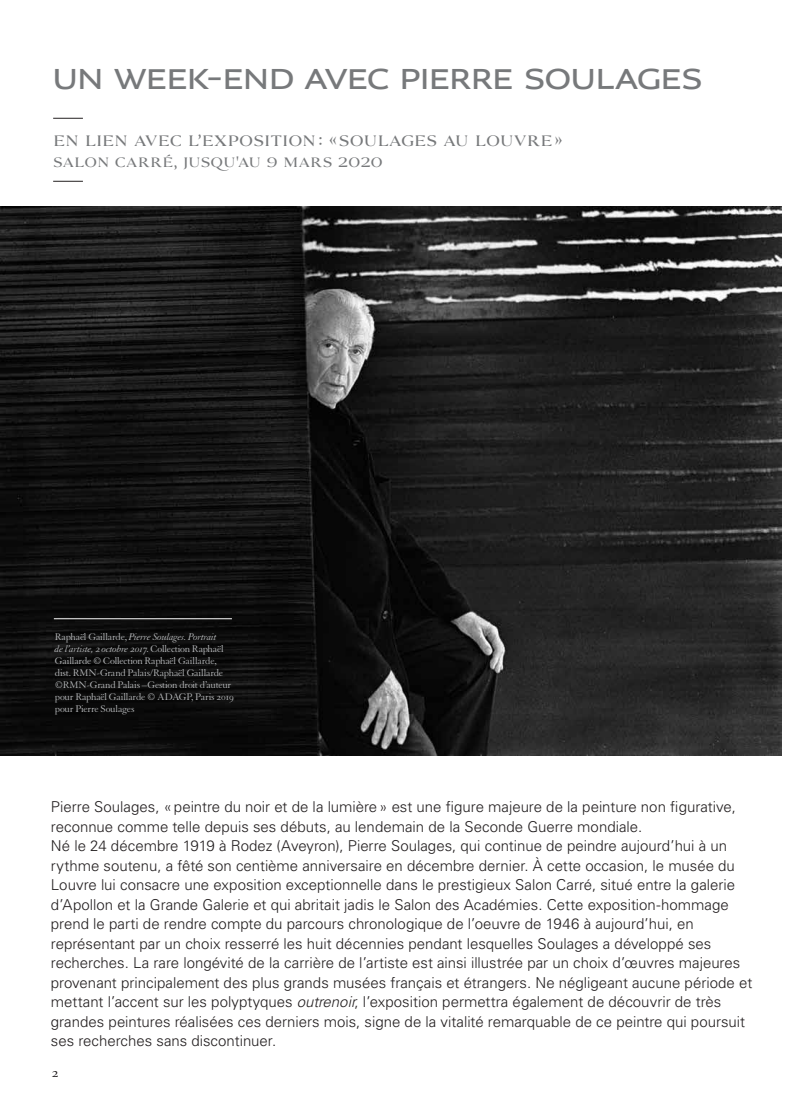
<style>
.page{position:relative;width:808px;height:1110px;background:#fff}
.page>*{position:absolute;margin:0;border:0;box-sizing:border-box;transform-origin:0 0}
.t1{font:28.5px "Louvre Sans Med";letter-spacing:-.065em;color:#77797b}
.t2{font:300 15px/19.5px "Univers LT Std";color:#231f20}
.t3{font:15px "Louvre Serif Med";color:#77797b}
.t4{font:15px "Granjon LT Std";color:#231f20}
.t5{font:13.5px "Louvre Serif Med";letter-spacing:.025em;color:#77797b}
.t6{font:13.5px "Louvre Serif Med";letter-spacing:.005em;color:#77797b}
.t7{font:10.5px/12px "Granjon LT Std";letter-spacing:-.025em;color:#b4b6b8}
.s1{font-style:italic}
</style>
<div class="page">
<hr style="left:53px;top:118px;width:30px;height:1px;background:#231f20">
<hr style="left:53px;top:181px;width:30px;height:1px;background:#231f20">
<img style="left:0;top:207px;width:781px;height:548px">
<hr style="left:54px;top:618px;width:178px;height:1px;background:#fff">
<h1 class="t1" style="left:52px;top:60px;width:653px">UN WEEK-END AVEC PIERRE SOU LAGES</h1>
<p class="t3" style="left:53px;top:131px;width:186px">EN LI EN AVEC L’EXPOSI</p>
<p class="t3" style="left:270px;top:131px;width:294px">TION: « SOULAGES AU LOUVRE»</p>
<p class="t5" style="left:53px;top:153px;width:269px">SALON CARRÉ, JUSQU'AU 9 MARS</p>
<p class="t6" style="left:338px;top:153px;width:47px">2020</p>
<p class="t7" style="left:55px;top:631px;width:180px">Raphaël Gaillarde, <span class="s1">Pierre Soulages. Portrait<br>de l’artiste, 2 octobre 2017</span>. Collection Raphaël Gaillarde © Collection Raphaël Gaillarde, dist. RMN-Grand Palais/Raphaël Gaillarde ©RMN-Grand Palais –Gestion droit d’auteur pour Raphaël Gaillarde © ADAGP, Paris 2019 pour Pierre Soulages</p>
<p class="t2" style="left:51px;top:797px;width:703px">Pierre Soulages, «peintre du noir et de la lumière» est une figure majeure de la peinture non figurative, reconnue comme telle depuis ses débuts, au lendemain de la Seconde Guerre mondiale.<br>Né le 24 décembre 1919 à Rodez (Aveyron), Pierre Soulages, qui continue de peindre aujourd’hui à un rythme soutenu, a fêté son centième anniversaire en décembre dernier. À cette occasion, le musée du Louvre lui consacre une exposition exceptionnelle dans le prestigieux Salon Carré, situé entre la galerie d’Apollon et la Grande Galerie et qui abritait jadis le Salon des Académies. Cette exposition-hommage prend le parti de rendre compte du parcours chronologique de l’oeuvre de 1946 à aujourd’hui, en représentant par un choix resserré les huit décennies pendant lesquelles Soulages a développé ses recherches. La rare longévité de la carrière de l’artiste est ainsi illustrée par un choix d’œuvres majeures provenant principalement des plus grands musées français et étrangers. Ne négligeant aucune période et mettant l’accent sur les polyptyques <span class="s1">outrenoir</span>, l’exposition permettra également de découvrir de très grandes peintures réalisées ces derniers mois, signe de la vitalité remarquable de ce peintre qui poursuit ses recherches sans discontinuer.</p>
<p class="t4" style="left:52px;top:1064px;width:8px">2</p>
</div>
